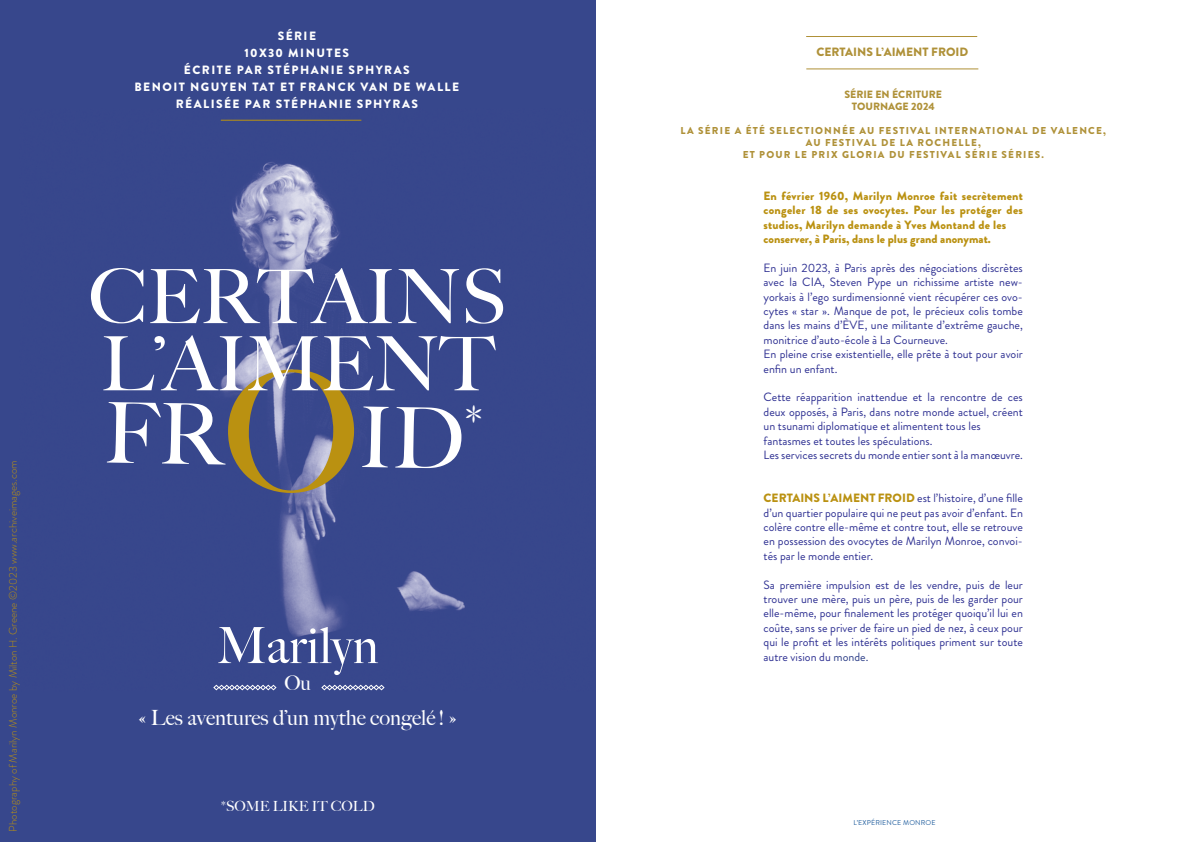
<style>
.page{position:relative;width:1191px;height:842px;background:#fff}
.page>*{position:absolute;margin:0;border:0;box-sizing:border-box;transform-origin:0 0}
.t1{font:500 84px "Big Caslon";color:#fff}
.t2{font:500 75px "Big Caslon";color:#fff}
.t3{font:500 50px "Big Caslon";color:#fff}
.t4{font:500 21px "Big Caslon";color:#fff}
.t5{font:500 20px "Big Caslon";color:#fff}
.t6{font:500 14px "Big Caslon";color:#fff}
.t7{font:12px/14.4px "Brandon Grotesque";color:#2e3092}
.t8{font:900 12px/14.4px "Brandon Grotesque";letter-spacing:.02em;color:#ba9111}
.t9{font:900 12px/17px "Brandon Grotesque";letter-spacing:.12em;color:#fff;text-align:center}
.t10{font:900 12px "Brandon Grotesque";color:#af9138}
.t11{font:300 11px "Brandon Grotesque";color:#ba9111}
.t12{font:900 10.5px/12px "Brandon Grotesque";color:#af9138;text-align:center}
.t13{font:900 10px/12px "Brandon Grotesque";letter-spacing:.12em;color:#af9138;text-align:center}
.t14{font:7px "Brandon Grotesque";letter-spacing:.02em;color:#215e9e}
.s1{font-size:168px;color:#ba9111}
.s2{font-weight:900;color:#ba9111}
.s3{color:#2d3f88}
</style>
<div class="page">
<div style="left:0;top:0;width:595px;height:842px;background:#37478c"></div>
<hr style="left:221px;top:120px;width:140px;height:1px;background:#ba9111">
<svg style="left:321px;top:685px;width:63px;height:5px"></svg>
<svg style="left:213px;top:685px;width:63px;height:5px"></svg>
<hr style="left:806px;top:36px;width:171px;height:1px;background:#af9138">
<hr style="left:806px;top:68px;width:172px;height:1px;background:#af9138">
<p class="t11" style="left:5px;top:831px;width:373px;rotate:-90deg">Photography of Marilyn Monroe by Milton H. Greene ©2023 www.archiveimages.com</p>
<p class="t9" style="left:134px;top:28px;width:326px">SÉRIE<br>10X30 MINUTES<br>ÉCRITE PAR STÉPHANIE SPHYRAS<br>BENOIT NGUYEN TAT ET FRANCK VAN DE WALLE<br>RÉALISÉE PAR STÉPHANIE SPHYRAS</p>
<h2 class="t2" style="left:89px;top:235px;width:419px">CERTAINS</h2>
<h2 class="t2" style="left:101px;top:302px;width:395px">L’AIMENT</h2>
<h1 class="t1" style="left:105px;top:364px;width:380px;rotate:1deg">FR<span class="s1">O</span>ID<sup>*</sup></h1>
<h3 class="t3" style="left:217px;top:604px;width:163px">Marilyn</h3>
<h3 class="t5" style="left:284px;top:667px;width:28px">Ou</h3>
<h3 class="t4" style="left:138px;top:700px;width:320px">« Les aventures d’un mythe congelé! »</h3>
<p class="t6" style="left:221px;top:794px;width:155px">*SOME LIKE IT COLD</p>
<p class="t10" style="left:816px;top:43px;width:153px">CERTAINS L’AIMENT FROID</p>
<p class="t12" style="left:844px;top:88px;width:99px">SÉRIE EN ÉCRITURE<br>TOURNAGE 2024</p>
<p class="t13" style="left:680px;top:124px;width:427px">LA SÉRIE A ÉTÉ SELECTIONNÉE AU FESTIVAL INTERNATIONAL DE VALENCE,<br>AU FESTIVAL DE LA ROCHELLE,<br>ET POUR LE PRIX GLORIA DU FESTIVAL SÉRIE SÉRIES.</p>
<p class="t8" style="left:763px;top:189px;width:261px">En février 1960, Marilyn Monroe fait secrètement congeler 18 de ses ovocytes. Pour les protéger des studios, Marilyn demande à Yves Montand de les conserver, à Paris, dans le plus grand anonymat.</p>
<p class="t7" style="left:763px;top:261px;width:261px">En juin 2023, à Paris après des négociations discrètes avec la CIA, Steven Pype un richissime artiste new&shy;yorkais à l’ego surdimensionné vient récupérer ces ovo&shy;cytes « star ». Manque de pot, le précieux colis tombe dans les mains d’ÈVE, une militante d’extrême gauche, monitrice d’auto-école à La Courneuve.<br>En pleine crise existentielle, elle prête à tout pour avoir enfin un enfant.</p>
<p class="t7" style="left:763px;top:390px;width:261px">Cette réapparition inattendue et la rencontre de ces deux opposés, à Paris, dans notre monde actuel, créent un tsunami diplomatique et alimentent tous les fantasmes et toutes les spéculations.<br>Les services secrets du monde entier sont à la manœuvre.</p>
<p class="t7" style="left:763px;top:491px;width:261px;text-align:justify"><span class="s2">CERTAINS L’AIMENT FROID</span> est l’histoire, d’une fille d’un quartier populaire qui ne peut pas avoir d’enfant. En colère contre elle-même et contre tout, elle se retrouve en possession des ovocytes de Marilyn Monroe, convoi&shy;tés par le monde entier.</p>
<p class="t7" style="left:763px;top:577px;width:261px;text-align:justify">Sa première impulsion est de les vendre, puis de leur trouver une mère, puis un père, puis de les garder pour elle-même, pour finalement les protéger quoiqu’il lui en coûte, sans se priver de faire un pied de nez, à ceux pour qui le profit et les intérêts politiques priment sur toute autre vision du <span class="s3">monde.</span></p>
<p class="t14" style="left:853px;top:818px;width:84px">L’EXPÉRIENCE MONROE</p>
</div>
